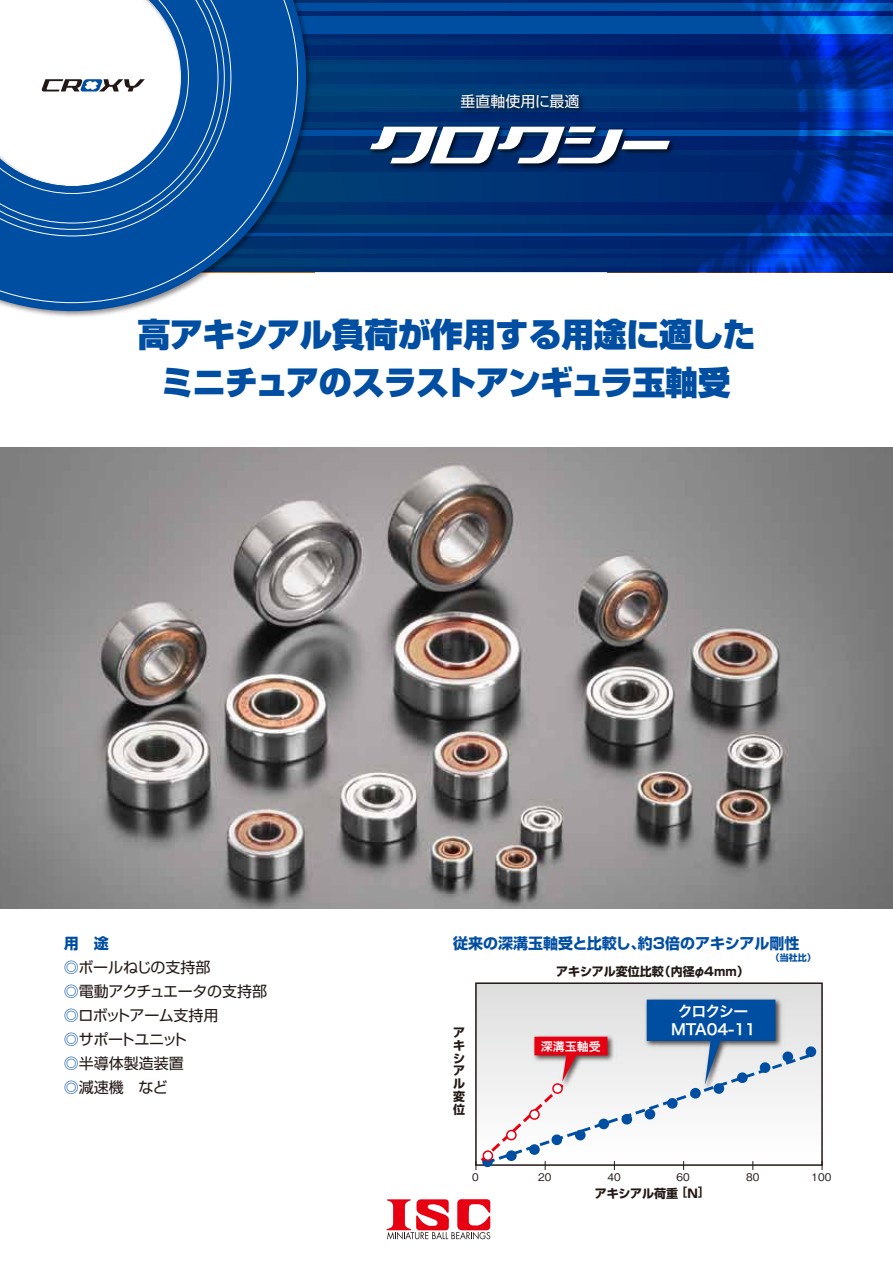
<style>
.page{position:relative;width:893px;height:1263px;background:#fff}
.page>*{position:absolute;margin:0;border:0;box-sizing:border-box;transform-origin:0 0}
.t1{font:900 33px/48px "Shin Go Pro";letter-spacing:-.015em;color:#004ea2;text-align:center}
.t2{font:15px/24px "Shin Go Pro";letter-spacing:-.02em;color:#221815}
.t3{font:700 15px "Shin Go Pro";color:#004ea2}
.t4{font:15px/18px "Hira Kaku Pro W6";letter-spacing:-.035em;color:#fff;text-align:center}
.t5{font:15px "Shin Go Pro";color:#fff}
.t6{font:700 12px/12.8px "Shin Go Pro";color:#221815;text-align:justify}
.t7{font:12px "Hira Kaku Pro W6";color:#fff}
.t8{font:500 10.5px "Gothic BBB Pro";color:#221815}
.t9{font:700 9px "Shin Go Pro";color:#004ea2}
.s1{color:#004ea2}
</style>
<div class="page">
<img style="left:0;top:448px;width:893px;height:461px">
<svg style="left:315px;top:3px;width:293px;height:234px;background:#004a9c"></svg>
<div style="left:200px;top:259px;width:693px;height:13px;background:#00296f"></div>
<div style="left:200px;top:34px;width:693px;height:10px;background:#00266e"></div>
<hr style="left:200px;top:12px;width:693px;height:4px;background:#00246d">
<div style="left:200px;top:237px;width:693px;height:30px;background:#002e6f"></div>
<div style="left:200px;top:107px;width:693px;height:16px;background:#00296f"></div>
<div style="left:200px;top:57px;width:693px;height:15px;background:#00296f"></div>
<div style="left:200px;top:215px;width:693px;height:17px;background:#00306d"></div>
<svg style="left:315px;top:137px;width:51px;height:14px"></svg>
<div style="left:200px;top:123px;width:693px;height:6px;background:#003a76"></div>
<svg style="left:315px;top:202px;width:293px;height:22px"></svg>
<hr style="left:200px;top:0;width:693px;height:3px;background:#002c6f">
<svg style="left:315px;top:39px;width:293px;height:18px"></svg>
<svg style="left:200px;top:60px;width:693px;height:52px;fill:#003875"></svg>
<div style="left:200px;top:151px;width:693px;height:51px;background:#003775"></div>
<img style="left:24px;top:3px;width:291px;height:314px">
<svg style="left:0;top:3px;width:306px;height:308px"></svg>
<svg style="left:0;top:0;width:298px;height:303px"></svg>
<svg style="left:0;top:0;width:231px;height:236px;background:#0e58a7"></svg>
<svg style="left:0;top:0;width:225px;height:230px;background:#165daa"></svg>
<svg style="left:0;top:0;width:218px;height:223px;background:#0d57a7"></svg>
<svg style="left:387px;top:1199px;width:103px;height:40px"></svg>
<svg style="left:0;top:0;width:189px;height:194px"></svg>
<img style="left:366px;top:122px;width:242px;height:50px">
<svg style="left:370px;top:127px;width:238px;height:36px"></svg>
<div style="left:476px;top:983px;width:346px;height:182px;background:linear-gradient(to bottom,#dbdcdd,#fff)"></div>
<div style="left:475px;top:982px;width:348px;height:184px;border:2px solid #221815"></div>
<div style="left:806px;top:1046px;width:10px;height:11px;border:2px solid #004ea2;border-radius:50%"></div>
<img style="left:642px;top:995px;width:142px;height:4px">
<svg style="left:476px;top:999px;width:338px;height:171px"></svg>
<img style="left:608px;top:0;width:285px;height:272px">
<p class="t5" style="left:461px;top:89px;width:120px">垂直軸使用に最適</p>
<h1 class="t1" style="left:137px;top:307px;width:619px">高アキシアル負荷が作用する用途に適したミニチュアのスラストアンギュラ玉軸受</h1>
<p class="t3" style="left:64px;top:931px;width:47px">用　途</p>
<p class="t3" style="left:453px;top:931px;width:348px">従来の深溝玉軸受と比較し、約3倍のアキシアル剛性</p>
<p class="t9" style="left:771px;top:950px;width:46px">（当社比）</p>
<p class="t2" style="left:64px;top:953px;width:205px"><span class="s1">◎</span>ボールねじの支持部<br><span class="s1">◎</span>電動アクチュエータの支持部<span class="s1">◎</span>ロボットアーム支持用<br><span class="s1">◎</span>サポートユニット<br><span class="s1">◎</span>半導体製造装置<br><span class="s1">◎</span>減速機　など</p>
<p class="t6" style="left:556px;top:964px;width:194px">アキシアル変位比較（内径φ4mm）</p>
<p class="t4" style="left:671px;top:1001px;width:86px">クロクシー<br>MTA04-11</p>
<p class="t6" style="left:453px;top:1025px;width:13px">アキシアル変位</p>
<p class="t7" style="left:541px;top:1036px;width:61px">深溝玉軸受</p>
<p class="t8" style="left:472px;top:1169px;width:8px">0</p>
<p class="t8" style="left:538px;top:1169px;width:15px">20</p>
<p class="t8" style="left:608px;top:1169px;width:15px">40</p>
<p class="t8" style="left:676px;top:1169px;width:15px">60</p>
<p class="t8" style="left:746px;top:1169px;width:15px">80</p>
<p class="t8" style="left:812px;top:1169px;width:21px">100</p>
<p class="t6" style="left:595px;top:1185px;width:110px">アキシアル荷重 [N]</p>
</div>
